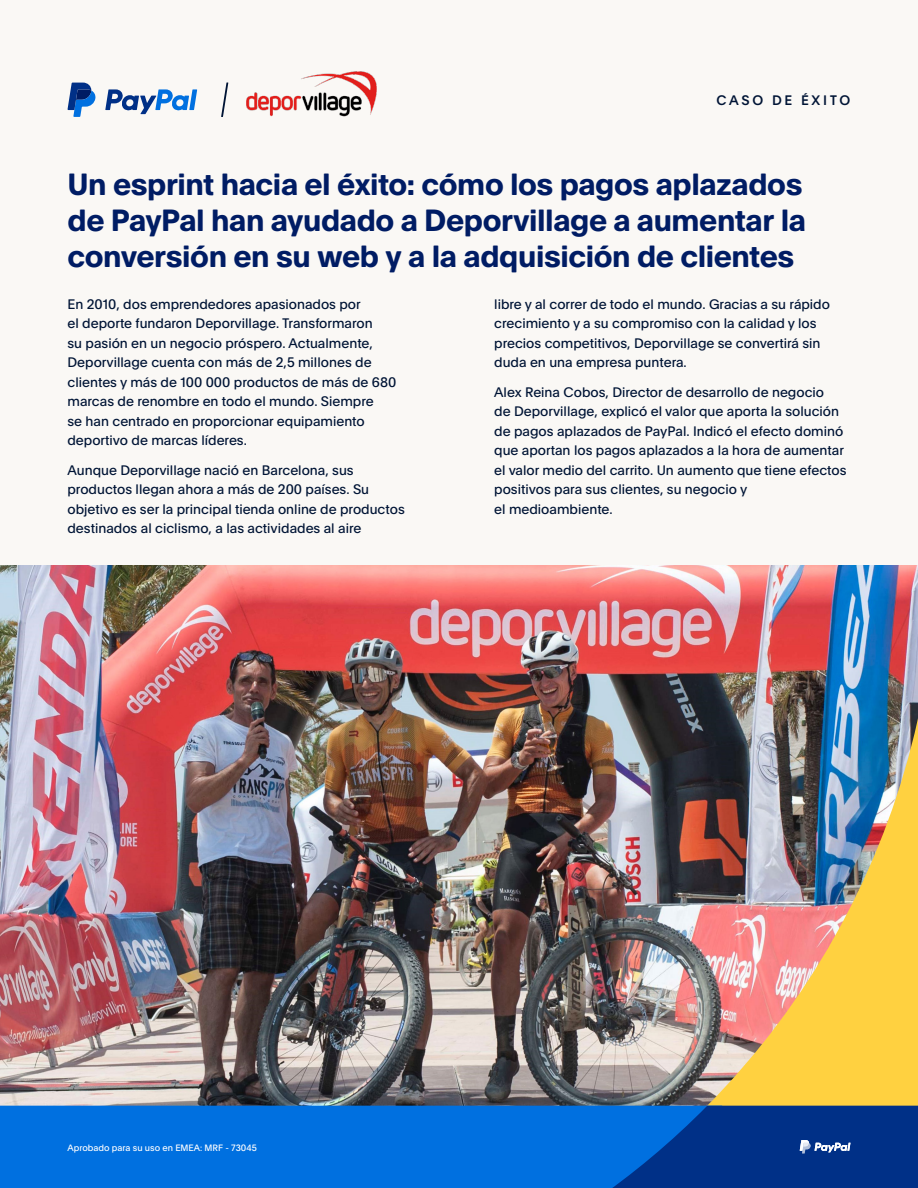
<style>
.page{position:relative;width:918px;height:1188px;background:#faf8f5}
.page>*{position:absolute;margin:0;border:0;box-sizing:border-box;transform-origin:0 0}
.Source_Note_Copy_-_G{font:700 30px/36px "Pay Pal Open";letter-spacing:-.015em;color:#001c64}
.Body_Copy_-_White{font:13.5px/19.5px "Pay Pal Open";color:#001435}
.Source_Note_Copy_-_G-2{font:500 13.5px "Pay Pal Open";letter-spacing:.2em;color:#001435}
.MRF{font:9px "Pay Pal Open";color:#fff}
</style>
<div class="page">
<img style="left:0;top:566px;width:918px;height:540px">
<img style="left:591px;top:623px;width:327px;height:483px">
<div style="left:0;top:1106px;width:591px;height:82px;background:#0070e0"></div>
<svg style="left:221px;top:82px;width:7px;height:35px"></svg>
<svg style="left:105px;top:89px;width:92px;height:25px"></svg>
<svg style="left:68px;top:83px;width:28px;height:34px"></svg>
<svg style="left:591px;top:1106px;width:327px;height:82px;background:#02409b"></svg>
<img style="left:246px;top:71px;width:131px;height:46px">
<p class="Source_Note_Copy_-_G-2" style="left:716px;top:91px;width:136px">CASO DE ÉXITO</p>
<p class="Source_Note_Copy_-_G" style="left:68px;top:165px;width:740px">Un esprint hacia el éxito: cómo los pagos aplazados de PayPal han ayudado a Deporvillage a aumentar la conversión en su web y a la adquisición de clientes</p>
<p class="Body_Copy_-_White" style="left:68px;top:294px;width:330px">En 2010, dos emprendedores apasionados por<br>el deporte fundaron Deporvillage. Transformaron<br>su pasión en un negocio próspero. Actualmente, Deporvillage cuenta con más de 2,5 millones de clientes y más de 100 000 productos de más de 680 marcas de renombre en todo el mundo. Siempre<br>se han centrado en proporcionar equipamiento deportivo de marcas líderes.</p>
<p class="Body_Copy_-_White" style="left:68px;top:459px;width:339px">Aunque Deporvillage nació en Barcelona, sus productos llegan ahora a más de 200 países. Su objetivo es ser la principal tienda online de productos destinados al ciclismo, a las actividades al aire</p>
<p class="Body_Copy_-_White" style="left:494px;top:294px;width:337px">libre y al correr de todo el mundo. Gracias a su rápido crecimiento y a su compromiso con la calidad y los precios competitivos, Deporvillage se convertirá sin duda en una empresa puntera.</p>
<p class="Body_Copy_-_White" style="left:494px;top:381px;width:354px">Alex Reina Cobos, Director de desarrollo de negocio<br>de Deporvillage, explicó el valor que aporta la solución de pagos aplazados de PayPal. Indicó el efecto dominó que aportan los pagos aplazados a la hora de aumentar el valor medio del carrito. Un aumento que tiene efectos positivos para sus clientes, su negocio y<br>el medioambiente.</p>
<p class="MRF" style="left:68px;top:1142px;width:191px">Aprobado para su uso en EMEA: MRF - 73045</p>
</div>
